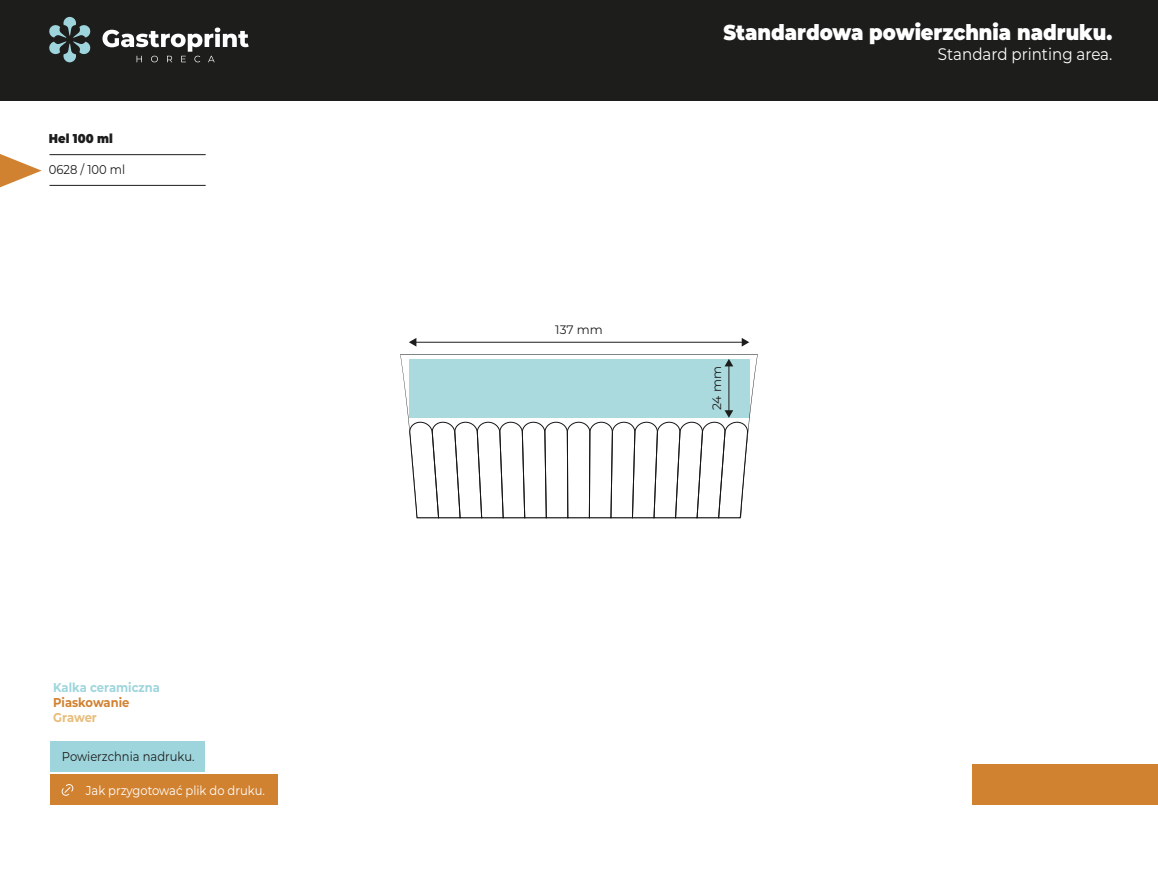
<style>
.page{position:relative;width:1158px;height:872px;background:#fff}
.page>*{position:absolute;margin:0;border:0;box-sizing:border-box;transform-origin:0 0}
.t1{font:900 21.53px "Montserrat";color:#fff;scale:.9 1}
.t2{font:16.71px "Montserrat";color:#fff;scale:.9 1}
.t3{font:12.78px "Montserrat";color:#1d1d1b;scale:.9 1}
.t4{font:12.78px "Montserrat";color:#fff;scale:.9 1}
.t5{font:700 12.78px "Montserrat";color:#9ed5dd;scale:.9 1}
.t6{font:700 12.78px "Montserrat";color:#d18231;scale:.9 1}
.t7{font:900 12.78px "Montserrat";color:#1d1d1b;scale:.9 1}
.t8{font:700 12.78px "Montserrat";letter-spacing:-.005em;color:#e8bd7a;scale:.9 1}
.t9{font:12.25px "Montserrat";color:#1d1d1b}
</style>
<div class="page">
<div style="left:973px;top:764px;width:185px;height:41px;background:#d18231"></div>
<div style="left:0;top:0;width:1158px;height:100px;background:#1d1d1b"></div>
<svg style="left:49px;top:17px;width:42px;height:45px"></svg>
<svg style="left:102px;top:28px;width:147px;height:34px"></svg>
<hr style="left:49px;top:154px;width:157px;height:1px;background:#1d1d1b">
<hr style="left:49px;top:185px;width:157px;height:1px;background:#1d1d1b">
<svg style="left:0;top:154px;width:42px;height:34px"></svg>
<div style="left:50px;top:741px;width:155px;height:30px;background:#9ed5dd"></div>
<div style="left:50px;top:774px;width:227px;height:31px;background:#d18231"></div>
<svg style="left:61px;top:784px;width:13px;height:12px"></svg>
<svg style="left:400px;top:354px;width:358px;height:72px"></svg>
<svg style="left:409px;top:338px;width:340px;height:181px"></svg>
<p class="t7" style="left:49px;top:129px;width:73px">Hel 100 ml</p>
<p class="t3" style="left:49px;top:161px;width:86px">0628 / 100 ml</p>
<p class="t5" style="left:53px;top:678px;width:120px">Kalka ceramiczna</p>
<p class="t6" style="left:53px;top:693px;width:86px">Piaskowanie</p>
<p class="t8" style="left:53px;top:709px;width:50px">Grawer</p>
<p class="t3" style="left:62px;top:747px;width:149px">Powierzchnia nadruku.</p>
<p class="t4" style="left:86px;top:781px;width:201px">Jak przygotować plik do druku.</p>
<p class="t9" style="left:555px;top:322px;width:49px">137 mm</p>
<p class="t1" style="left:723px;top:16px;width:434px">Standardowa powierzchnia nadruku.</p>
<p class="t2" style="left:938px;top:42px;width:195px">Standard printing area.</p>
<p class="t9" style="left:708px;top:410px;width:45px;rotate:-90deg">24 mm</p>
</div>
